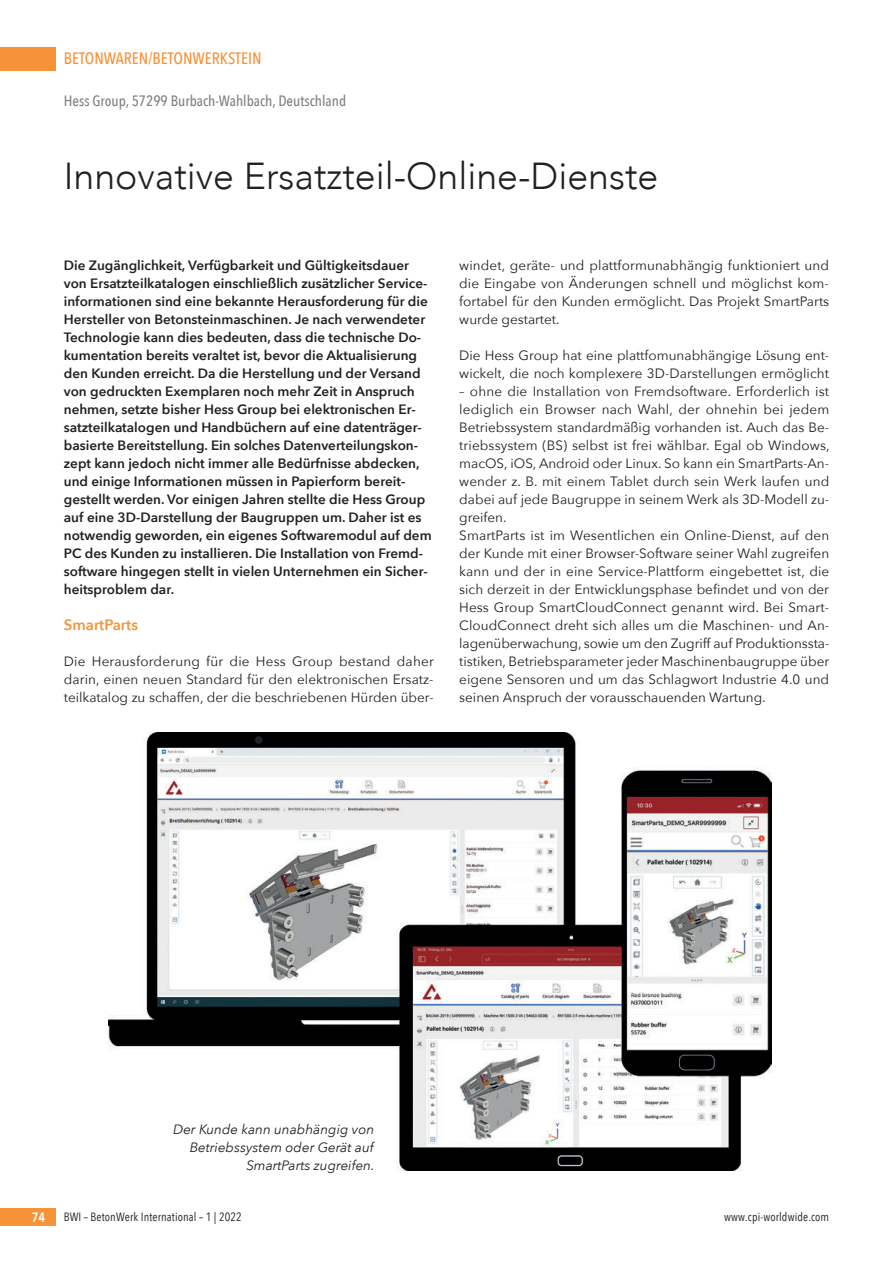
<style>
.page{position:relative;width:893px;height:1263px;background:#fff}
.page>*{position:absolute;margin:0;border:0;box-sizing:border-box;transform-origin:0 0}
.t1{font:300 37.5px "Avenir";color:#231f20}
.t2{font:500 16.5px "Avenir Next Condensed";color:#f69238}
.t3{font:500 15px "Avenir Next Condensed";color:#808285}
.t4{font:600 15px "Avenir Next";color:#f69238}
.t5{font:13.5px/18px "Avenir Next";color:#231f20;text-align:justify}
.t6{font:600 13.5px/18px "Avenir Next";color:#231f20}
.t7{font:italic 13.5px/18px "Avenir Next";color:#231f20;text-align:right}
.t8{font:600 13.5px "Avenir Next Condensed";color:#fff}
.t9{font:12px "Avenir Next Condensed";letter-spacing:.01em;color:#231f20}
</style>
<div class="page">
<div style="left:0;top:47px;width:55px;height:23px;background:#f69238"></div>
<div style="left:0;top:1208px;width:55px;height:18px;background:#f69238"></div>
<img style="left:109px;top:733px;width:663px;height:437px">
<p class="t2" style="left:64px;top:49px;width:199px">BETONWAREN/BETONWERKSTEIN</p>
<p class="t3" style="left:64px;top:92px;width:284px">Hess Group, 57299 Burbach-Wahlbach, Deutschland</p>
<h1 class="t1" style="left:64px;top:153px;width:596px">Innovative Ersatzteil-Online-Dienste</h1>
<p class="t6" style="left:64px;top:256px;width:369px">Die Zugänglichkeit, Verfügbarkeit und Gültigkeitsdauer von Ersatzteilkatalogen einschließlich zusätzlicher Service&shy;informationen sind eine bekannte Herausforderung für die Hersteller von Betonsteinmaschinen. Je nach verwendeter Technologie kann dies bedeuten, dass die technische Do&shy;kumentation bereits veraltet ist, bevor die Aktualisierung den Kunden erreicht. Da die Herstellung und der Versand von gedruckten Exemplaren noch mehr Zeit in Anspruch nehmen, setzte bisher Hess Group bei elektronischen Er&shy;satzteilkatalogen und Handbüchern auf eine datenträger&shy;basierte Bereitstellung. Ein solches Datenverteilungskon&shy;zept kann jedoch nicht immer alle Bedürfnisse abdecken, und einige Informationen müssen in Papierform bereit&shy;gestellt werden. Vor einigen Jahren stellte die Hess Group auf eine 3D-Darstellung der Baugruppen um. Daher ist es notwendig geworden, ein eigenes Softwaremodul auf dem PC des Kunden zu installieren. Die Installation von Fremd&shy;software hingegen stellt in vielen Unternehmen ein Sicher&shy;heitsproblem dar.</p>
<p class="t4" style="left:64px;top:612px;width:76px">SmartParts</p>
<p class="t5" style="left:64px;top:652px;width:372px">Die Herausforderung für die Hess Group bestand daher darin, einen neuen Standard für den elektronischen Ersatz&shy;teilkatalog zu schaffen, der die beschriebenen Hürden über-</p>
<p class="t5" style="left:459px;top:256px;width:372px">windet, geräte- und plattformunabhängig funktioniert und die Eingabe von Änderungen schnell und möglichst kom&shy;fortabel für den Kunden ermöglicht. Das Projekt SmartParts wurde gestartet.</p>
<p class="t5" style="left:459px;top:346px;width:372px">Die Hess Group hat eine plattfomunabhängige Lösung ent&shy;wickelt, die noch komplexere 3D-Darstellungen ermöglicht</p>
<p class="t5" style="left:459px;top:382px;width:372px;text-align:left">– ohne die Installation von Fremdsoftware. Erforderlich ist lediglich ein Browser nach Wahl, der ohnehin bei jedem Betriebssystem standardmäßig vorhanden ist. Auch das Be&shy;triebssystem (BS) selbst ist frei wählbar. Egal ob Windows, macOS, iOS, Android oder Linux. So kann ein SmartParts-An&shy;wender z. B. mit einem Tablet durch sein Werk laufen und dabei auf jede Baugruppe in seinem Werk als 3D-Modell zu&shy;greifen.<br>SmartParts ist im Wesentlichen ein Online-Dienst, auf den der Kunde mit einer Browser-Software seiner Wahl zugreifen kann und der in eine Service-Plattform eingebettet ist, die sich derzeit in der Entwicklungsphase befindet und von der Hess Group SmartCloudConnect genannt wird. Bei Smart-CloudConnect dreht sich alles um die Maschinen- und An&shy;lagenüberwachung, sowie um den Zugriff auf Produktionssta&shy;tistiken, Betriebsparameter jeder Maschinenbaugruppe über eigene Sensoren und um das Schlagwort Industrie 4.0 und seinen Anspruch der vorausschauenden Wartung.</p>
<p class="t7" style="left:173px;top:1120px;width:203px">Der Kunde kann unabhängig von<br>Betriebssystem oder Gerät auf<br>SmartParts zugreifen.</p>
<p class="t8" style="left:32px;top:1206px;width:15px">74</p>
<p class="t9" style="left:64px;top:1207px;width:180px">BWI – BetonWerk International – 1 | 2022</p>
<p class="t9" style="left:724px;top:1207px;width:107px">www.cpi-worldwide.com</p>
</div>
